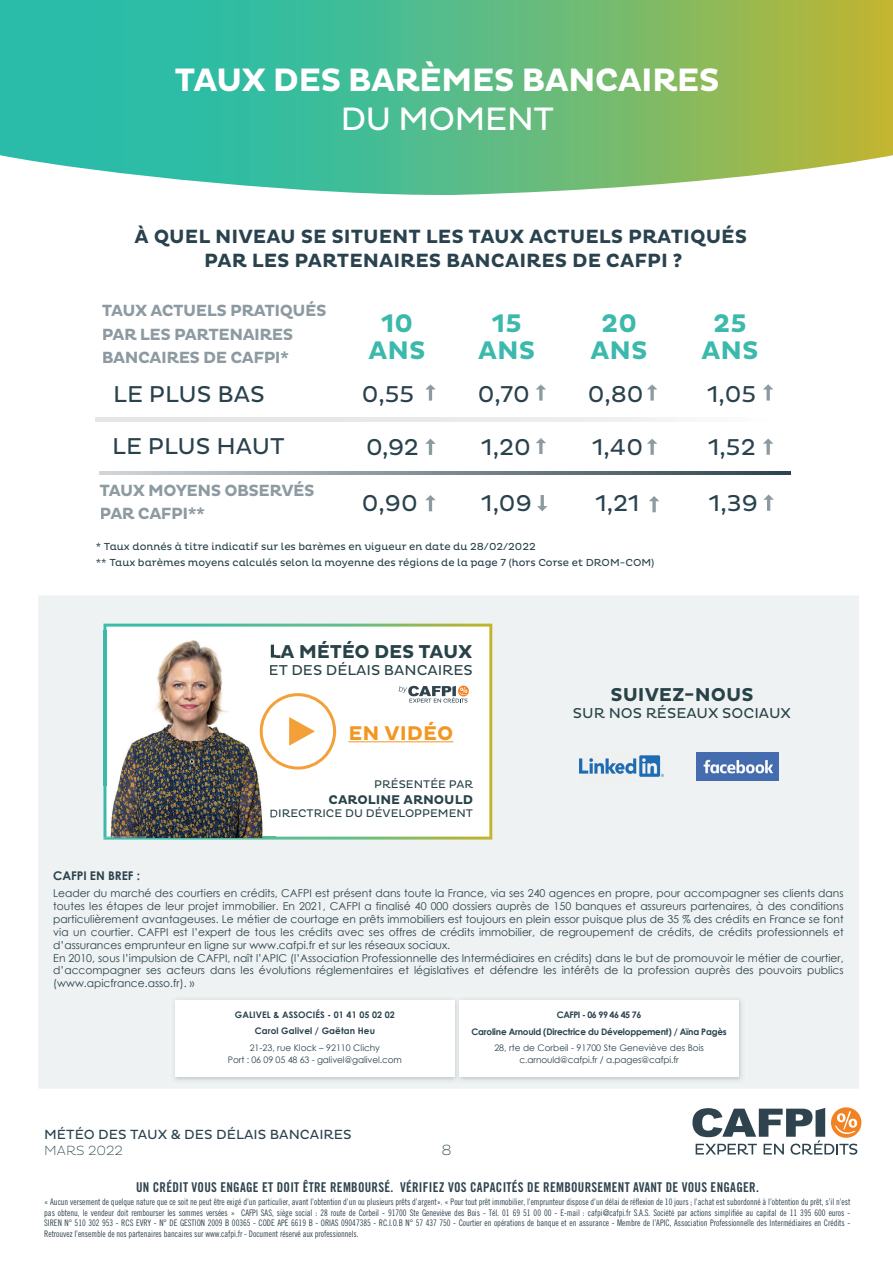
<style>
.page{position:relative;width:893px;height:1263px;background:#fff}
.page>*{position:absolute;margin:0;border:0;box-sizing:border-box;transform-origin:0 0}
.t1{font:700 33px "Pluto";letter-spacing:-.025em;color:#fff}
.t2{font:33px "Pluto";letter-spacing:-.025em;color:#fff}
.t3{font:700 25.95px/27.2px "Pluto";color:#3bb9ac;text-align:center}
.t4{font:23.25px "Pluto";color:#29424d}
.t5{font:700 20.1px "Pluto";color:#f29722}
.t6{font:700 19.5px/23.4px "Pluto";color:#29424d;text-align:center}
.t7{font:700 18.9px "Pluto";letter-spacing:-.015em;color:#284348}
.t8{font:700 16.5px/23.2px "Pluto";letter-spacing:-.03em;color:#8d9aa1}
.t9{font:200 15px "Pluto";color:#29424d}
.t10{font:14.55px "Pluto";letter-spacing:-.005em;color:#284348}
.t11{font:13.5px "Trade Gothic LT Std Bd Cn 20";letter-spacing:.02em;color:#2e434d}
.t12{font:13.5px "Pluto";color:#29424d}
.t13{font:200 13.5px "Pluto";color:#29424d}
.t14{font:700 12.9px "Pluto";color:#284348}
.t15{font:700 12px "Century Gothic";letter-spacing:-.005em;color:#29424d}
.t16{font:11.25px "Pluto";color:#284348}
.t17{font:10.8px/12.9px "Century Gothic";color:#29424d}
.t18{font:10.35px/16.4px "Pluto";color:#29424d}
.t19{font:9px/10.5px "Trade Gothic LT Std Cn 18";letter-spacing:-.005em;color:#2e434d;text-align:justify;scale:.94 1}
.t20{font:9px/12px "Century Gothic";color:#29424d;text-align:center}
.t21{font:700 9px/16.5px "Century Gothic";letter-spacing:-.025em;color:#29424d;text-align:center}
.t22{font:700 9px/16.5px "Century Gothic";letter-spacing:.01em;color:#29424d;text-align:center}
</style>
<div class="page">
<svg style="left:0;top:0;width:893px;height:195px;background:#69bf89"></svg>
<div style="left:38px;top:596px;width:821px;height:492px;background:#eff2f2"></div>
<svg style="left:103px;top:624px;width:389px;height:216px"></svg>
<svg style="left:96px;top:417px;width:578px;height:5px;background:#e8eae9"></svg>
<svg style="left:649px;top:496px;width:10px;height:16px"></svg>
<svg style="left:763px;top:494px;width:11px;height:17px"></svg>
<svg style="left:425px;top:495px;width:11px;height:16px"></svg>
<svg style="left:425px;top:439px;width:11px;height:16px"></svg>
<svg style="left:425px;top:384px;width:11px;height:17px"></svg>
<svg style="left:536px;top:384px;width:10px;height:17px"></svg>
<svg style="left:536px;top:438px;width:10px;height:16px"></svg>
<svg style="left:647px;top:384px;width:10px;height:17px"></svg>
<svg style="left:647px;top:438px;width:10px;height:17px"></svg>
<svg style="left:763px;top:384px;width:10px;height:17px"></svg>
<svg style="left:763px;top:438px;width:10px;height:17px"></svg>
<svg style="left:537px;top:495px;width:10px;height:16px"></svg>
<svg style="left:100px;top:472px;width:691px;height:3px;background:#7e8c93"></svg>
<img style="left:462px;top:995px;width:284px;height:90px">
<div style="left:459px;top:1000px;width:280px;height:77px;background:#fff"></div>
<img style="left:170px;top:995px;width:284px;height:90px">
<img style="left:454px;top:995px;width:8px;height:90px">
<img style="left:459px;top:1000px;width:3px;height:77px">
<div style="left:175px;top:1000px;width:280px;height:77px;background:#fff"></div>
<div style="left:831px;top:1107px;width:30px;height:31px;background:#f38222;border-radius:50%"></div>
<svg style="left:692px;top:1108px;width:165px;height:47px"></svg>
<img style="left:697px;top:752px;width:81px;height:28px">
<img style="left:579px;top:751px;width:85px;height:30px">
<img style="left:103px;top:631px;width:173px;height:103px">
<img style="left:106px;top:734px;width:43px;height:103px">
<img style="left:149px;top:734px;width:121px;height:37px">
<img style="left:149px;top:833px;width:127px;height:4px">
<img style="left:103px;top:734px;width:3px;height:52px">
<img style="left:103px;top:786px;width:44px;height:52px">
<img style="left:147px;top:837px;width:129px;height:1px">
<img style="left:108px;top:771px;width:162px;height:62px">
<img style="left:271px;top:640px;width:5px;height:18px">
<svg style="left:270px;top:662px;width:6px;height:13px"></svg>
<img style="left:260px;top:700px;width:10px;height:62px">
<svg style="left:270px;top:686px;width:201px;height:147px"></svg>
<hr style="left:348px;top:741px;width:105px;height:1px;background:#f29722">
<h1 class="t1" style="left:174px;top:61px;width:547px">TAUX DES BARÈMES BANCAIRES</h1>
<h1 class="t2" style="left:340px;top:101px;width:215px">DU MOMENT</h1>
<h3 class="t6" style="left:135px;top:226px;width:614px">À QUEL NIVEAU SE SITUENT LES TAUX ACTUELS PRATIQUÉS<br>PAR LES PARTENAIRES BANCAIRES DE CAFPI ?</h3>
<h3 class="t8" style="left:102px;top:300px;width:227px">TAUX ACTUELS PRATIQUÉS<br>PAR LES PARTENAIRES<br>BANCAIRES DE CAFPI*</h3>
<h2 class="t3" style="left:369px;top:310px;width:59px">10<br>ANS</h2>
<h2 class="t3" style="left:478px;top:310px;width:59px">15<br>ANS</h2>
<h2 class="t3" style="left:591px;top:310px;width:59px">20<br>ANS</h2>
<h2 class="t3" style="left:701px;top:310px;width:59px">25<br>ANS</h2>
<h3 class="t4" style="left:362px;top:381px;width:54px">0,55</h3>
<h3 class="t4" style="left:478px;top:381px;width:54px">0,70</h3>
<h3 class="t4" style="left:588px;top:381px;width:57px">0,80</h3>
<h3 class="t4" style="left:707px;top:381px;width:51px">1,05</h3>
<h3 class="t4" style="left:481px;top:434px;width:51px">1,20</h3>
<h3 class="t4" style="left:592px;top:434px;width:52px">1,40</h3>
<h3 class="t4" style="left:362px;top:490px;width:57px">0,90</h3>
<h3 class="t4" style="left:481px;top:490px;width:52px">1,09</h3>
<h3 class="t4" style="left:595px;top:490px;width:46px">1,21</h3>
<h3 class="t4" style="left:709px;top:490px;width:50px">1,39</h3>
<h3 class="t4" style="left:113px;top:381px;width:153px">LE PLUS BAS</h3>
<h3 class="t4" style="left:112px;top:433px;width:174px">LE PLUS HAUT</h3>
<h3 class="t4" style="left:366px;top:434px;width:54px">0,92</h3>
<h3 class="t4" style="left:708px;top:434px;width:49px">1,52</h3>
<h3 class="t8" style="left:100px;top:479px;width:216px">TAUX MOYENS OBSERVÉS<br>PAR CAFPI**</h3>
<p class="t18" style="left:96px;top:538px;width:560px">* Taux donnés à titre indicatif sur les barèmes en vigueur en date du 28/02/2022<br>** Taux barèmes moyens calculés selon la moyenne des régions de la page 7 (hors Corse et DROM-COM)</p>
<h3 class="t7" style="left:269px;top:640px;width:205px">LA MÉTÉO DES TAUX</h3>
<h3 class="t10" style="left:269px;top:662px;width:206px">ET DES DÉLAIS BANCAIRES</h3>
<h3 class="t5" style="left:348px;top:721px;width:107px">EN VIDÉO</h3>
<p class="t16" style="left:374px;top:778px;width:100px">PRÉSENTÉE PAR</p>
<p class="t14" style="left:329px;top:792px;width:146px">CAROLINE ARNOULD</p>
<p class="t16" style="left:269px;top:807px;width:205px">DIRECTRICE DU DÉVELOPPEMENT</p>
<h3 class="t7" style="left:610px;top:684px;width:145px">SUIVEZ-NOUS</h3>
<h3 class="t10" style="left:573px;top:705px;width:220px">SUR NOS RÉSEAUX SOCIAUX</h3>
<p class="t15" style="left:53px;top:867px;width:88px">CAFPI EN BREF :</p>
<p class="t17" style="left:53px;top:886px;width:792px">Leader du marché des courtiers en crédits, CAFPI est présent dans toute la France, via ses 240 agences en propre, pour accompagner ses clients dans toutes les étapes de leur projet immobilier. En 2021, CAFPI a finalisé 40 000 dossiers auprès de 150 banques et assureurs partenaires, à des conditions particulièrement avantageuses. Le métier de courtage en prêts immobiliers est toujours en plein essor puisque plus de 35 % des crédits en France se font via un courtier. CAFPI est l’expert de tous les crédits avec ses offres de crédits immobilier, de regroupement de crédits, de crédits professionnels et d’assurances emprunteur en ligne sur www.cafpi.fr et sur les réseaux sociaux.<br>En 2010, sous l’impulsion de CAFPI, naît l’APIC (l’Association Professionnelle des Intermédiaires en crédits) dans le but de promouvoir le métier de courtier, d’accompagner ses acteurs dans les évolutions réglementaires et législatives et défendre les intérêts de la profession auprès des pouvoirs publics (www.apicfrance.asso.fr). »</p>
<p class="t22" style="left:235px;top:1006px;width:161px">GALIVEL &amp; ASSOCIÉS - 01 41 05 02 02<br>Carol Galivel / Gaëtan Heu</p>
<p class="t20" style="left:228px;top:1041px;width:175px">21-23, rue Klock – 92110 Clichy<br>Port : 06 09 05 48 63 - galivel@galivel.com</p>
<p class="t21" style="left:472px;top:1006px;width:257px">CAFPI - 06 99 46 45 76<br>Caroline Arnould (Directrice du Développement) / Aïna Pagès</p>
<p class="t20" style="left:494px;top:1042px;width:211px">28, rte de Corbeil - 91700 Ste Geneviève des Bois c.arnould@cafpi.fr / a.pages@cafpi.fr</p>
<p class="t12" style="left:44px;top:1126px;width:309px">MÉTÉO DES TAUX &amp; DES DÉLAIS BANCAIRES</p>
<p class="t13" style="left:44px;top:1142px;width:80px">MARS 2022</p>
<h3 class="t9" style="left:441px;top:1141px;width:12px">8</h3>
<p class="t11" style="left:136px;top:1179px;width:624px">UN CRÉDIT VOUS ENGAGE ET DOIT ÊTRE REMBOURSÉ. VÉRIFIEZ VOS CAPACITÉS DE REMBOURSEMENT AVANT DE VOUS ENGAGER.</p>
<p class="t19" style="left:44px;top:1197px;width:859px">« Aucun versement de quelque nature que ce soit ne peut être exigé d’un particulier, avant l’obtention d’un ou plusieurs prêts d’argent». « Pour tout prêt immobilier, l’emprunteur dispose d’un délai de réflexion de 10 jours ; l’achat est subordonné à l’obtention du prêt, s’il n’est pas obtenu, le vendeur doit rembourser les sommes versées » CAFPI SAS, siège social : 28 route de Corbeil - 91700 Ste Geneviève des Bois - Tél. 01 69 51 00 00 - E-mail : cafpi@cafpi.fr S.A.S. Société par actions simplifiée au capital de 11 395 600 euros - SIREN N° 510 302 953 - RCS EVRY - N° DE GESTION 2009 B 00365 - CODE APE 6619 B - ORIAS 09047385 - RC.I.O.B N° 57 437 750 - Courtier en opérations de banque et en assurance - Membre de l’APIC, Association Professionnelle des Intermédiaires en Crédits - Retrouvez l’ensemble de nos partenaires bancaires sur www.cafpi.fr - Document réservé aux professionnels.</p>
</div>
